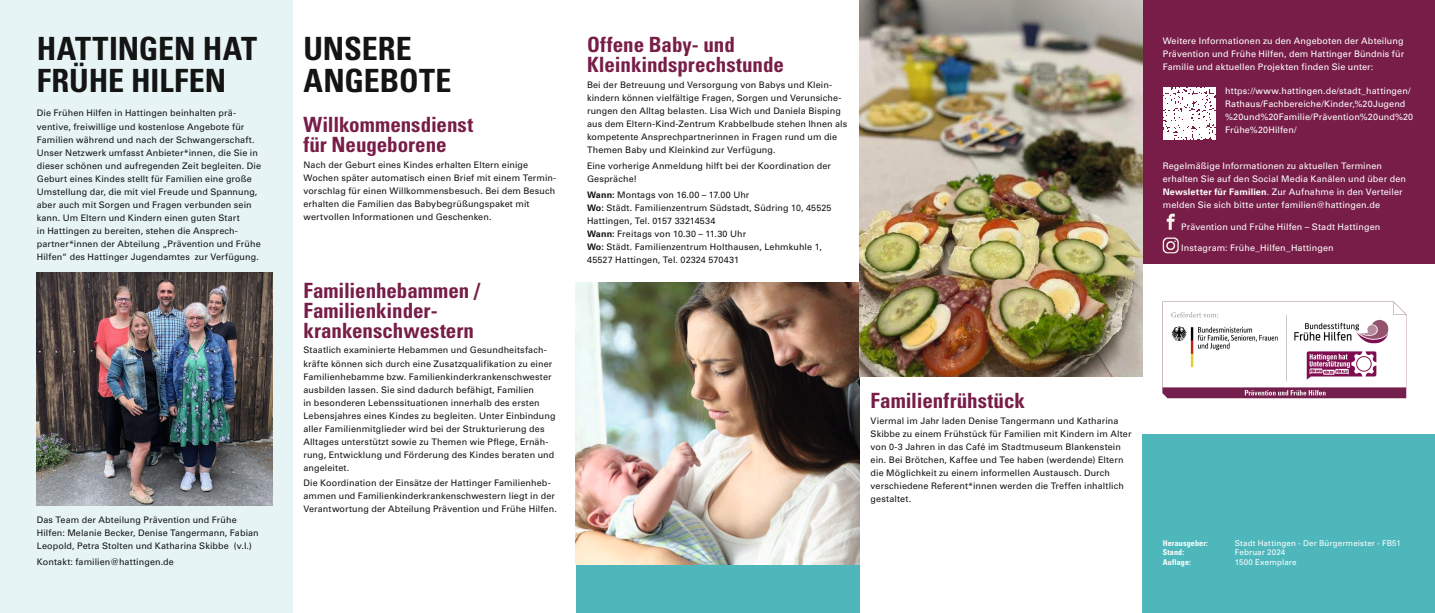
<style>
.page{position:relative;width:1435px;height:613px;background:#fff}
.page>*{position:absolute;margin:0;border:0;box-sizing:border-box;transform-origin:0 0}
.t1{font:700 condensed 32px/32px "Univers LT Std";color:#131413}
.t2{font:700 condensed 21px/20px "Univers LT Std";letter-spacing:-.005em;color:#771d48}
.t3{font:9px/13px "Univers";letter-spacing:.01em;color:#131413}
.t4{font:9px/13px "Univers";letter-spacing:.01em;color:#fff}
.t5{font:8px "Univers";letter-spacing:.02em;color:#fff}
.t6{font:700 condensed 8px "Univers";letter-spacing:.015em;color:#fff}
.s1{font-weight:700}
</style>
<div class="page">
<div style="left:0;top:0;width:292px;height:612px;background:#e6f4f6"></div>
<img style="left:37px;top:272px;width:235px;height:233px">
<div style="left:1142px;top:0;width:292px;height:264px;background:#771d48"></div>
<svg style="left:1166px;top:213px;width:8px;height:17px"></svg>
<svg style="left:1162px;top:237px;width:16px;height:16px"></svg>
<img style="left:1162px;top:301px;width:245px;height:98px">
<svg style="left:1163px;top:88px;width:52px;height:52px;background:#f0e7eb"></svg>
<div style="left:1142px;top:434px;width:292px;height:178px;background:#4eb7bb"></div>
<div style="left:575px;top:282px;width:284px;height:330px;background:#4eb7bb"></div>
<img style="left:575px;top:282px;width:284px;height:282px">
<img style="left:859px;top:0;width:283px;height:376px">
<h1 class="t1" style="left:37px;top:33px;width:222px">HATTINGEN HAT<br>FRÜHE HILFEN</h1>
<p class="t3" style="left:37px;top:107px;width:226px">Die Frühen Hilfen in Hattingen beinhalten prä&shy;ventive, freiwillige und kostenlose Angebote für Familien während und nach der Schwangerschaft.<br>Unser Netzwerk umfasst Anbieter*innen, die Sie in dieser schönen und aufregenden Zeit begleiten. Die Geburt eines Kindes stellt für Familien eine große Umstellung dar, die mit viel Freude und Spannung, aber auch mit Sorgen und Fragen verbunden sein kann. Um Eltern und Kindern einen guten Start<br>in Hattingen zu bereiten, stehen die Ansprech&shy;partner*innen der Abteilung „Prävention und Frühe Hilfen“ des Hattinger Jugendamtes zur Verfügung.</p>
<p class="t3" style="left:37px;top:513px;width:223px">Das Team der Abteilung Prävention und Frühe<br>Hilfen: Melanie Becker, Denise Tangermann, Fabian<br>Leopold, Petra Stolten und Katharina Skibbe (v.l.)</p>
<p class="t3" style="left:37px;top:554px;width:139px">Kontakt: familien@hattingen.de</p>
<h1 class="t1" style="left:303px;top:33px;width:150px">UNSERE<br>ANGEBOTE</h1>
<h2 class="t2" style="left:303px;top:114px;width:171px">Willkommensdienst für Neugeborene</h2>
<p class="t3" style="left:303px;top:158px;width:254px">Nach der Geburt eines Kindes erhalten Eltern einige Wochen später automatisch einen Brief mit einem Termin&shy;vorschlag für einen Willkommensbesuch. Bei dem Besuch erhalten die Familien das Babybegrüßungspaket mit wertvollen Informationen und Geschenken.</p>
<h2 class="t2" style="left:303px;top:280px;width:178px">Familienhebammen /<br>Familienkinder&shy;krankenschwestern</h2>
<p class="t3" style="left:303px;top:343px;width:253px">Staatlich examinierte Hebammen und Gesundheitsfach&shy;kräfte können sich durch eine Zusatzqualifikation zu einer Familienhebamme bzw. Familienkinderkrankenschwester ausbilden lassen. Sie sind dadurch befähigt, Familien<br>in besonderen Lebenssituationen innerhalb des ersten Lebensjahres eines Kindes zu begleiten. Unter Einbindung aller Familienmitglieder wird bei der Strukturierung des Alltages unterstützt sowie zu Themen wie Pflege, Ernäh&shy;rung, Entwicklung und Förderung des Kindes beraten und angeleitet.</p>
<p class="t3" style="left:303px;top:476px;width:255px">Die Koordination der Einsätze der Hattinger Familienheb&shy;ammen und Familienkinderkrankenschwestern liegt in der<br>Verantwortung der Abteilung Prävention und Frühe Hilfen.</p>
<h2 class="t2" style="left:587px;top:35px;width:198px">Offene Baby- und<br>Kleinkindsprechstunde</h2>
<p class="t3" style="left:587px;top:78px;width:262px">Bei der Betreuung und Versorgung von Babys und Klein&shy;kindern können vielfältige Fragen, Sorgen und Verunsiche&shy;rungen den Alltag belasten. Lisa Wich und Daniela Bisping aus dem Eltern-Kind-Zentrum Krabbelbude stehen Ihnen als kompetente Ansprechpartnerinnen in Fragen rund um die Themen Baby und Kleinkind zur Verfügung.</p>
<p class="t3" style="left:587px;top:159px;width:245px">Eine vorherige Anmeldung hilft bei der Koordination der<br>Gespräche!</p>
<p class="t3" style="left:587px;top:188px;width:246px"><span class="s1">Wann:</span> Montags von 16.00 – 17.00 Uhr<br><span class="s1">Wo:</span> Städt. Familienzentrum Südstadt, Südring 10, 45525<br>Hattingen, Tel. 0157 33214534<br><span class="s1">Wann:</span> Freitags von 10.30 – 11.30 Uhr<br><span class="s1">Wo:</span> Städt. Familienzentrum Holthausen, Lehmkuhle 1, 45527 Hattingen, Tel. 02324 570431</p>
<h2 class="t2" style="left:870px;top:390px;width:156px">Familienfrühstück</h2>
<p class="t3" style="left:870px;top:414px;width:262px">Viermal im Jahr laden Denise Tangermann und Katharina Skibbe zu einem Frühstück für Familien mit Kindern im Alter von 0-3 Jahren in das Café im Stadtmuseum Blankenstein ein. Bei Brötchen, Kaffee und Tee haben (werdende) Eltern die Möglichkeit zu einem informellen Austausch. Durch verschiedene Referent*innen werden die Treffen inhaltlich gestaltet.</p>
<p class="t4" style="left:1162px;top:34px;width:243px;text-align:justify">Weitere Informationen zu den Angeboten der Abteilung Prävention und Frühe Hilfen, dem Hattinger Bündnis für Familie und aktuellen Projekten finden Sie unter:</p>
<p class="t4" style="left:1225px;top:84px;width:190px">https://www.hattingen.de/stadt_hattingen/ Rathaus/Fachbereiche/Kinder,%20Jugend %20und%20Familie/Prävention%20und%20<br>Frühe%20Hilfen/</p>
<p class="t4" style="left:1162px;top:159px;width:245px">Regelmäßige Informationen zu aktuellen Terminen erhalten Sie auf den Social Media Kanälen und über den <span class="s1">Newsletter für Familien</span>. Zur Aufnahme in den Verteiler melden Sie sich bitte unter familien@hattingen.de</p>
<p class="t4" style="left:1181px;top:220px;width:201px">Prävention und Frühe Hilfen – Stadt Hattingen</p>
<p class="t4" style="left:1181px;top:241px;width:154px">Instagram: Frühe_Hilfen_Hattingen</p>
<p class="t6" style="left:1162px;top:537px;width:47px">Herausgeber:</p>
<p class="t5" style="left:1234px;top:537px;width:168px">Stadt Hattingen - Der Bürgermeister - FB51</p>
<p class="t6" style="left:1162px;top:547px;width:23px">Stand:</p>
<p class="t5" style="left:1234px;top:547px;width:52px">Februar 2024</p>
<p class="t6" style="left:1162px;top:556px;width:30px">Auflage:</p>
<p class="t5" style="left:1234px;top:557px;width:63px">1500 Exemplare</p>
</div>
